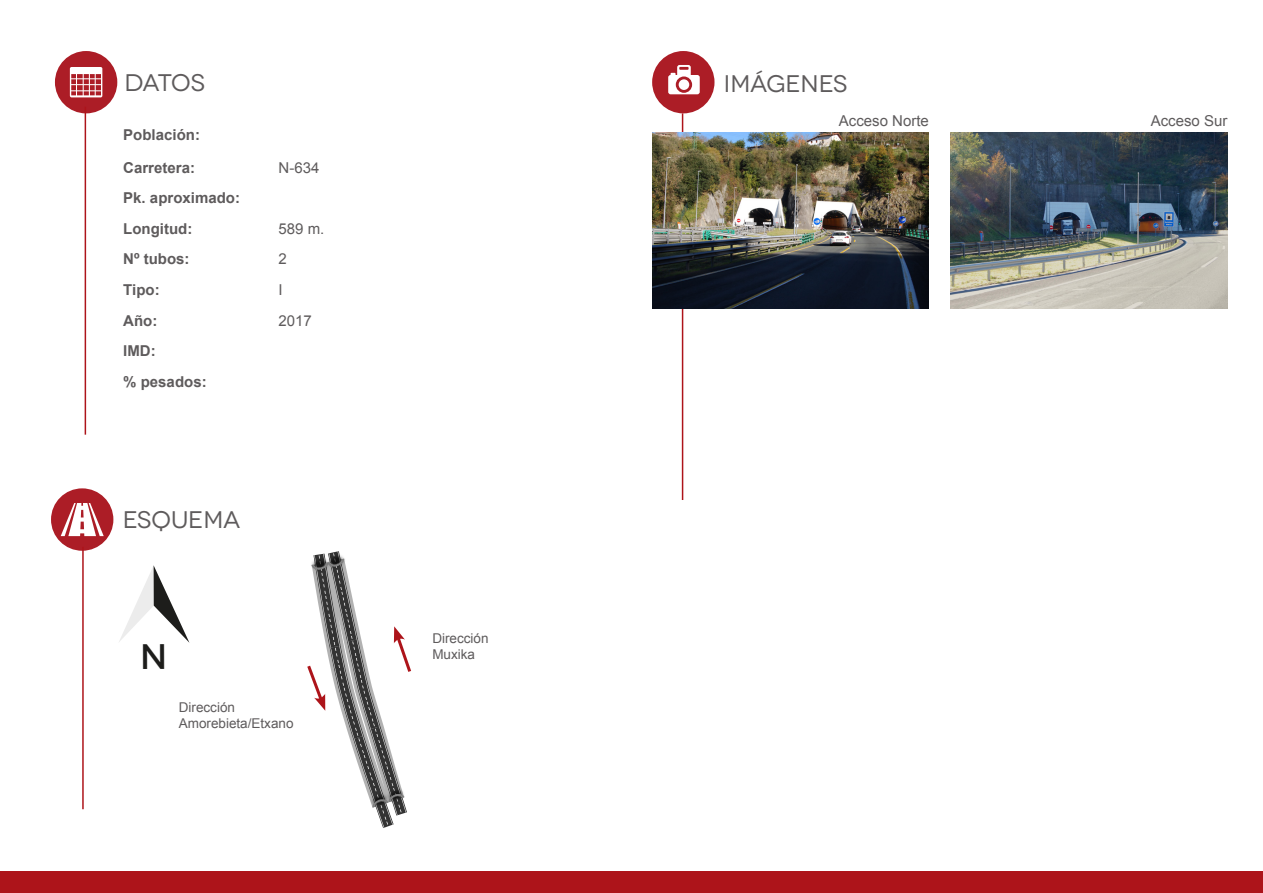
<style>
.page{position:relative;width:1263px;height:893px;background:#fff}
.page>*{position:absolute;margin:0;border:0;box-sizing:border-box;transform-origin:0 0}
.t1{font:500 35.4px "Novecentowide";color:#1d1d1b}
.t2{font:24px "Novecentowide";letter-spacing:-.01em;color:#5e5b5c}
.t3{font:700 15px "Arial";color:#5e5b5c}
.t4{font:15px "Arial";color:#5e5b5c}
.t5{font:13.5px "Arial";color:#5e5b5c}
</style>
<div class="page">
<div style="left:0;top:872px;width:1263px;height:21px;background:#ad141a"></div>
<div style="left:51px;top:488px;width:62px;height:63px;background:#ac1d26;border-radius:50%"></div>
<svg style="left:61px;top:503px;width:43px;height:33px"></svg>
<hr style="left:82px;top:547px;width:2px;height:262px;background:#ad141a">
<div style="left:652px;top:51px;width:62px;height:62px;background:#ac1d26;border-radius:50%"></div>
<svg style="left:668px;top:65px;width:32px;height:29px"></svg>
<div style="left:679px;top:79px;width:10px;height:11px;background:#fff;border-radius:50%"></div>
<hr style="left:682px;top:113px;width:1px;height:387px;background:#ad141a">
<div style="left:55px;top:51px;width:62px;height:62px;background:#ac1d26;border-radius:50%"></div>
<svg style="left:70px;top:67px;width:32px;height:30px"></svg>
<hr style="left:85px;top:107px;width:1px;height:328px;background:#ad141a">
<svg style="left:119px;top:565px;width:70px;height:78px"></svg>
<svg style="left:307px;top:551px;width:104px;height:277px"></svg>
<img style="left:652px;top:133px;width:277px;height:175px">
<img style="left:951px;top:133px;width:276px;height:175px">
<p class="t2" style="left:125px;top:69px;width:82px">DATOS</p>
<p class="t2" style="left:724px;top:70px;width:125px">IMÁGENES</p>
<p class="t3" style="left:123px;top:125px;width:78px">Población:</p>
<p class="t3" style="left:123px;top:157px;width:73px">Carretera:</p>
<p class="t4" style="left:279px;top:158px;width:42px">N-634</p>
<p class="t3" style="left:123px;top:188px;width:118px">Pk. aproximado:</p>
<p class="t3" style="left:123px;top:219px;width:71px">Longitud:</p>
<p class="t4" style="left:279px;top:219px;width:47px">589 m.</p>
<p class="t3" style="left:123px;top:249px;width:68px">Nº tubos:</p>
<p class="t4" style="left:279px;top:249px;width:10px">2</p>
<p class="t3" style="left:123px;top:280px;width:38px">Tipo:</p>
<p class="t4" style="left:279px;top:280px;width:6px">I</p>
<p class="t3" style="left:123px;top:310px;width:36px">Año:</p>
<p class="t4" style="left:279px;top:310px;width:35px">2017</p>
<p class="t3" style="left:123px;top:341px;width:34px">IMD:</p>
<p class="t3" style="left:123px;top:371px;width:85px">% pesados:</p>
<p class="t2" style="left:123px;top:505px;width:119px">ESQUEMA</p>
<p class="t1" style="left:140px;top:635px;width:29px">N</p>
<p class="t5" style="left:179px;top:698px;width:58px">Dirección</p>
<p class="t5" style="left:179px;top:714px;width:116px">Amorebieta/Etxano</p>
<p class="t5" style="left:432px;top:629px;width:58px">Dirección</p>
<p class="t5" style="left:432px;top:645px;width:44px">Muxika</p>
<p class="t4" style="left:839px;top:111px;width:92px">Acceso Norte</p>
<p class="t4" style="left:1151px;top:111px;width:78px">Acceso Sur</p>
</div>
